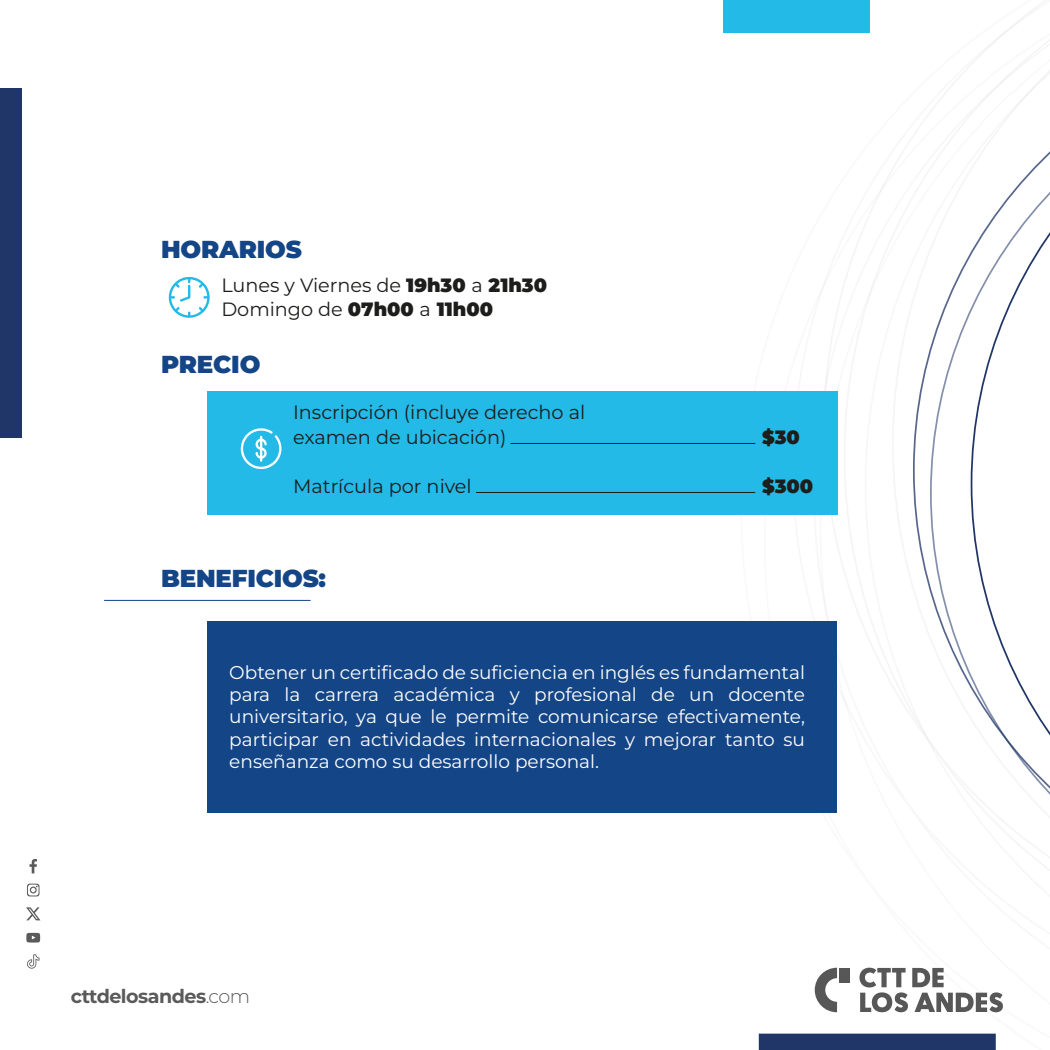
<style>
.page{position:relative;width:1050px;height:1050px;background:#fff}
.page>*{position:absolute;margin:0;border:0;box-sizing:border-box;transform-origin:0 0}
.t1{font:900 24.5px "Montserrat";letter-spacing:-.01em;color:#144587}
.t2{font:19.25px/24.5px "Montserrat";color:#1d1d1b}
.t3{font:900 19.25px "Montserrat";color:#1d1d1b}
.t4{font:700 19.07px "Montserrat";letter-spacing:-.025em;color:#5a5a5a}
.t5{font:18.55px/22.2px "Montserrat";color:#fff;text-align:justify}
.s1{font-weight:900}
.s2{font-weight:300}
</style>
<div class="page">
<svg style="left:820px;top:12px;width:230px;height:1022px"></svg>
<svg style="left:815px;top:968px;width:22px;height:44px"></svg>
<div style="left:839px;top:968px;width:11px;height:15px;background:#575757"></div>
<svg style="left:859px;top:968px;width:144px;height:44px"></svg>
<svg style="left:29px;top:859px;width:8px;height:14px"></svg>
<svg style="left:27px;top:884px;width:13px;height:12px"></svg>
<svg style="left:26px;top:907px;width:14px;height:13px"></svg>
<svg style="left:27px;top:954px;width:12px;height:15px"></svg>
<svg style="left:26px;top:933px;width:14px;height:10px"></svg>
<div style="left:0;top:88px;width:22px;height:350px;background:#203669"></div>
<div style="left:724px;top:0;width:146px;height:32px;background:#23bae7"></div>
<div style="left:759px;top:1034px;width:237px;height:16px;background:#203669"></div>
<div style="left:207px;top:391px;width:630px;height:124px;background:#23bae7"></div>
<svg style="left:168px;top:277px;width:42px;height:41px"></svg>
<svg style="left:241px;top:428px;width:41px;height:41px"></svg>
<hr style="left:511px;top:443px;width:244px;height:1px;background:#1d1d1b">
<hr style="left:476px;top:492px;width:279px;height:1px;background:#1d1d1b">
<hr style="left:104px;top:600px;width:207px;height:1px;background:#144587">
<div style="left:207px;top:621px;width:630px;height:191px;background:#144587"></div>
<h1 class="t1" style="left:161px;top:233px;width:142px">HORARIOS</h1>
<p class="t2" style="left:221px;top:272px;width:327px">Lunes y Viernes de <span class="s1">19h30</span> a <span class="s1">21h30<br></span>Domingo de <span class="s1">07h00</span> a <span class="s1">11h00</span></p>
<h1 class="t1" style="left:161px;top:348px;width:101px">PRECIO</h1>
<p class="t2" style="left:293px;top:400px;width:294px">Inscripción (incluye derecho al examen de ubicación)</p>
<p class="t2" style="left:293px;top:473px;width:180px">Matrícula por nivel</p>
<h1 class="t1" style="left:161px;top:562px;width:167px">BENEFICIOS:</h1>
<p class="t3" style="left:762px;top:424px;width:39px">$30</p>
<p class="t3" style="left:762px;top:473px;width:53px">$300</p>
<p class="t5" style="left:229px;top:661px;width:577px">Obtener un certificado de suficiencia en inglés es fundamental para la carrera académica y profesional de un docente universitario, ya que le permite comunicarse efectivamente, participar en actividades internacionales y mejorar tanto su enseñanza como su desarrollo personal.</p>
<p class="t4" style="left:71px;top:983px;width:181px">cttdelosandes<span class="s2">.com</span></p>
</div>
